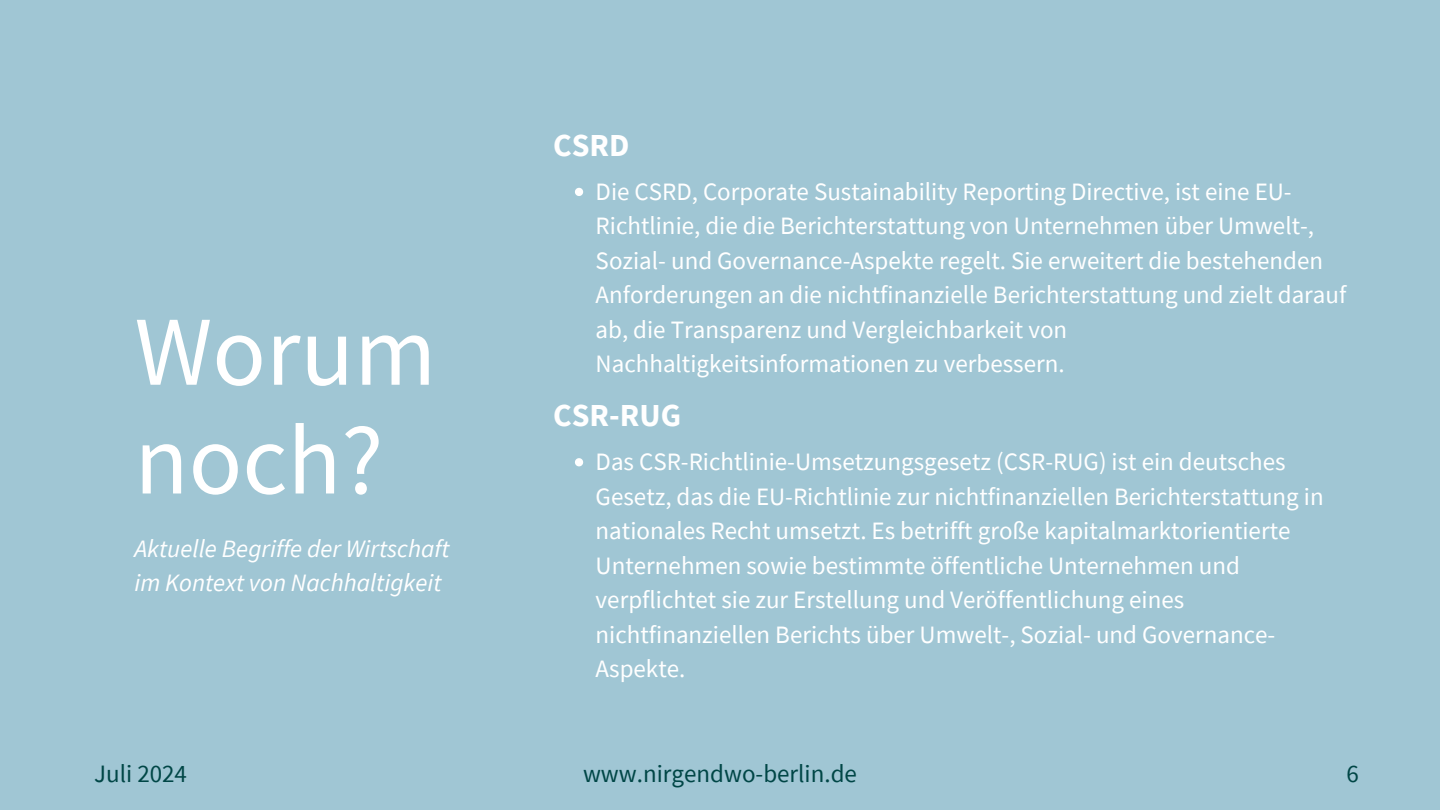
<style>
.page{position:relative;width:1440px;height:810px;background:#a0c6d4}
.page>*{position:absolute;margin:0;border:0;box-sizing:border-box;transform-origin:0 0}
.t1{font:99px/108.8px "Source Sans Pro";color:#fff}
.t2{font:700 32px "Source Sans Pro";color:#fff}
.t3{font:25px/34.5px "Source Sans Pro";color:#fff}
.t4{font:italic 25px/34.5px "Source Sans Pro";color:#fff}
.t5{font:25px "Source Sans Pro";color:#004646}
</style>
<div class="page">
<svg style="left:575px;top:188px;width:8px;height:8px"></svg>
<svg style="left:575px;top:458px;width:8px;height:8px"></svg>
<h1 class="t1" style="left:135px;top:295px;width:303px">Worum noch?</h1>
<p class="t4" style="left:135px;top:531px;width:317px">Aktuelle Begriffe der Wirtschaft im Kontext von Nachhaltigkeit</p>
<p class="t2" style="left:553px;top:124px;width:78px">CSRD</p>
<p class="t3" style="left:596px;top:174px;width:752px">Die CSRD, Corporate Sustainability Reporting Directive, ist eine EU-Richtlinie, die die Berichterstattung von Unternehmen über Umwelt-, Sozial- und Governance-Aspekte regelt. Sie erweitert die bestehenden Anforderungen an die nichtfinanzielle Berichterstattung und zielt darauf ab, die Transparenz und Vergleichbarkeit von Nachhaltigkeitsinformationen zu verbessern.</p>
<h2 class="t2" style="left:553px;top:395px;width:129px">CSR-RUG</h2>
<h2 class="t3" style="left:596px;top:444px;width:730px">Das CSR-Richtlinie-Umsetzungsgesetz (CSR-RUG) ist ein deutsches Gesetz, das die EU-Richtlinie zur nichtfinanziellen Berichterstattung in nationales Recht umsetzt. Es betrifft große kapitalmarktorientierte Unternehmen sowie bestimmte öffentliche Unternehmen und verpflichtet sie zur Erstellung und Veröffentlichung eines nichtfinanziellen Berichts über Umwelt-, Sozial- und Governance-Aspekte.</h2>
<p class="t5" style="left:94px;top:757px;width:94px">Juli 2024</p>
<p class="t5" style="left:583px;top:757px;width:275px">www.nirgendwo-berlin.de</p>
<p class="t5" style="left:1347px;top:757px;width:14px">6</p>
</div>
